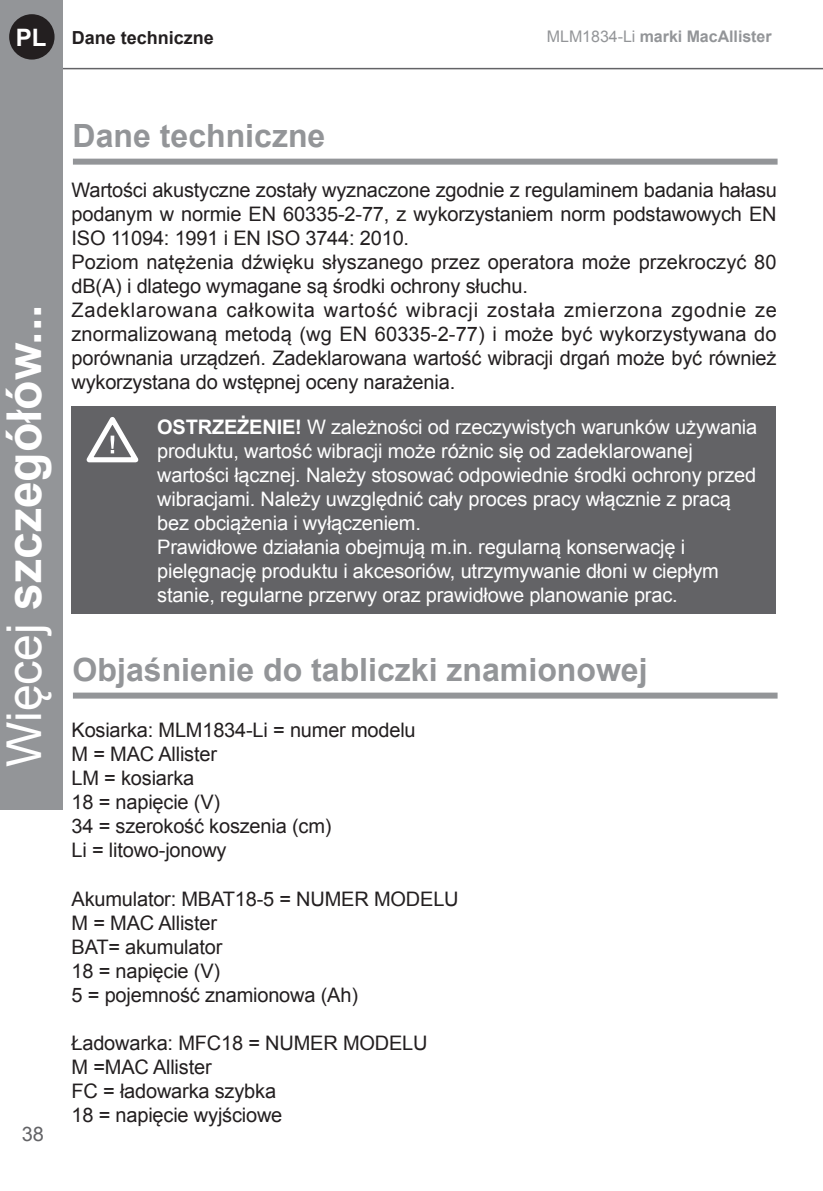
<style>
.page{position:relative;width:823px;height:1191px;background:#fff}
.page>*{position:absolute;margin:0;border:0;box-sizing:border-box;transform-origin:0 0}
.t1{font:700 48px "Arial";color:#fff}
.t2{font:700 32px "Arial";color:#939598}
.t3{font:700 24px "Arial";color:#fff}
.t4{font:20px/24px "Arial";letter-spacing:-.01em;color:#231f20;text-align:justify}
.t5{font:20px/24px "Arial";letter-spacing:-.01em;color:#fff}
.t6{font:20px "Arial";color:#636366}
.t7{font:700 18px "Arial";color:#231f20}
.t8{font:700 16px "Arial";letter-spacing:-.005em;color:#939598}
.s1{font-weight:400}
.s2{font-weight:700}
</style>
<div class="page">
<hr style="left:50px;top:68px;width:772px;height:1px;background:#636366">
<div style="left:0;top:0;width:62px;height:809px;background:#939598"></div>
<div style="left:9px;top:14px;width:45px;height:46px;background:#231f20;border-radius:50%"></div>
<div style="left:73px;top:159px;width:704px;height:6px;background:#939598"></div>
<div style="left:73px;top:692px;width:704px;height:6px;background:#939598"></div>
<div style="left:71px;top:406px;width:704px;height:208px;background:#636366"></div>
<svg style="left:86px;top:417px;width:53px;height:46px"></svg>
<p class="t3" style="left:16px;top:22px;width:32px">PL</p>
<p class="t7" style="left:72px;top:26px;width:144px">Dane techniczne</p>
<p class="t8" style="left:546px;top:25px;width:226px"><span class="s1">MLM1834-Li</span> marki MacAllister</p>
<h1 class="t1" style="left:-8px;top:767px;width:464px;rotate:-90deg"><span class="s1">Więcej</span> szczegółów...</h1>
<p class="t6" style="left:22px;top:1121px;width:24px">38</p>
<p class="t2" style="left:73px;top:115px;width:254px">Dane techniczne</p>
<p class="t4" style="left:71px;top:178px;width:706px">Wartości akustyczne zostały wyznaczone zgodnie z regulaminem badania hałasu podanym w normie EN 60335-2-77, z wykorzystaniem norm podstawowych EN ISO 11094: 1991 i EN ISO 3744: 2010.</p>
<p class="t4" style="left:71px;top:250px;width:706px">Poziom natężenia dźwięku słyszanego przez operatora może przekroczyć 80 dB(A) i dlatego wymagane są środki ochrony słuchu.</p>
<p class="t4" style="left:71px;top:298px;width:706px">Zadeklarowana całkowita wartość wibracji została zmierzona zgodnie ze znormalizowaną metodą (wg EN 60335-2-77) i może być wykorzystywana do porównania urządzeń. Zadeklarowana wartość wibracji drgań może być również wykorzystana do wstępnej oceny narażenia.</p>
<p class="t5" style="left:157px;top:415px;width:601px"><span class="s2">OSTRZEŻENIE!</span> W zależności od rzeczywistych warunków używania produktu, wartość wibracji może różnic się od zadeklarowanej wartości łącznej. Należy stosować odpowiednie środki ochrony przed wibracjami. Należy uwzględnić cały proces pracy włącznie z pracą bez obciążenia i wyłączeniem.</p>
<p class="t5" style="left:157px;top:535px;width:563px">Prawidłowe działania obejmują m.in. regularną konserwację i pielęgnację produktu i akcesoriów, utrzymywanie dłoni w ciepłym stanie, regularne przerwy oraz prawidłowe planowanie prac.</p>
<p class="t2" style="left:73px;top:649px;width:576px">Objaśnienie do tabliczki znamionowej</p>
<p class="t4" style="left:71px;top:718px;width:345px">Kosiarka: MLM1834-Li = numer modelu</p>
<p class="t4" style="left:71px;top:742px;width:147px">M = MAC Allister</p>
<p class="t4" style="left:71px;top:766px;width:124px">LM = kosiarka</p>
<p class="t4" style="left:71px;top:790px;width:150px">18 = napięcie (V)</p>
<p class="t4" style="left:71px;top:814px;width:261px">34 = szerokość koszenia (cm)</p>
<p class="t4" style="left:71px;top:838px;width:156px">Li = litowo-jonowy</p>
<p class="t4" style="left:71px;top:886px;width:388px">Akumulator: MBAT18-5 = NUMER MODELU</p>
<p class="t4" style="left:71px;top:910px;width:147px">M = MAC Allister</p>
<p class="t4" style="left:71px;top:934px;width:152px">BAT= akumulator</p>
<p class="t4" style="left:71px;top:958px;width:150px">18 = napięcie (V)</p>
<p class="t4" style="left:71px;top:982px;width:288px">5 = pojemność znamionowa (Ah)</p>
<p class="t4" style="left:71px;top:1030px;width:357px">Ładowarka: MFC18 = NUMER MODELU</p>
<p class="t4" style="left:71px;top:1054px;width:141px">M =MAC Allister</p>
<p class="t4" style="left:71px;top:1078px;width:206px">FC = ładowarka szybka</p>
<p class="t4" style="left:71px;top:1102px;width:212px">18 = napięcie wyjściowe</p>
</div>
